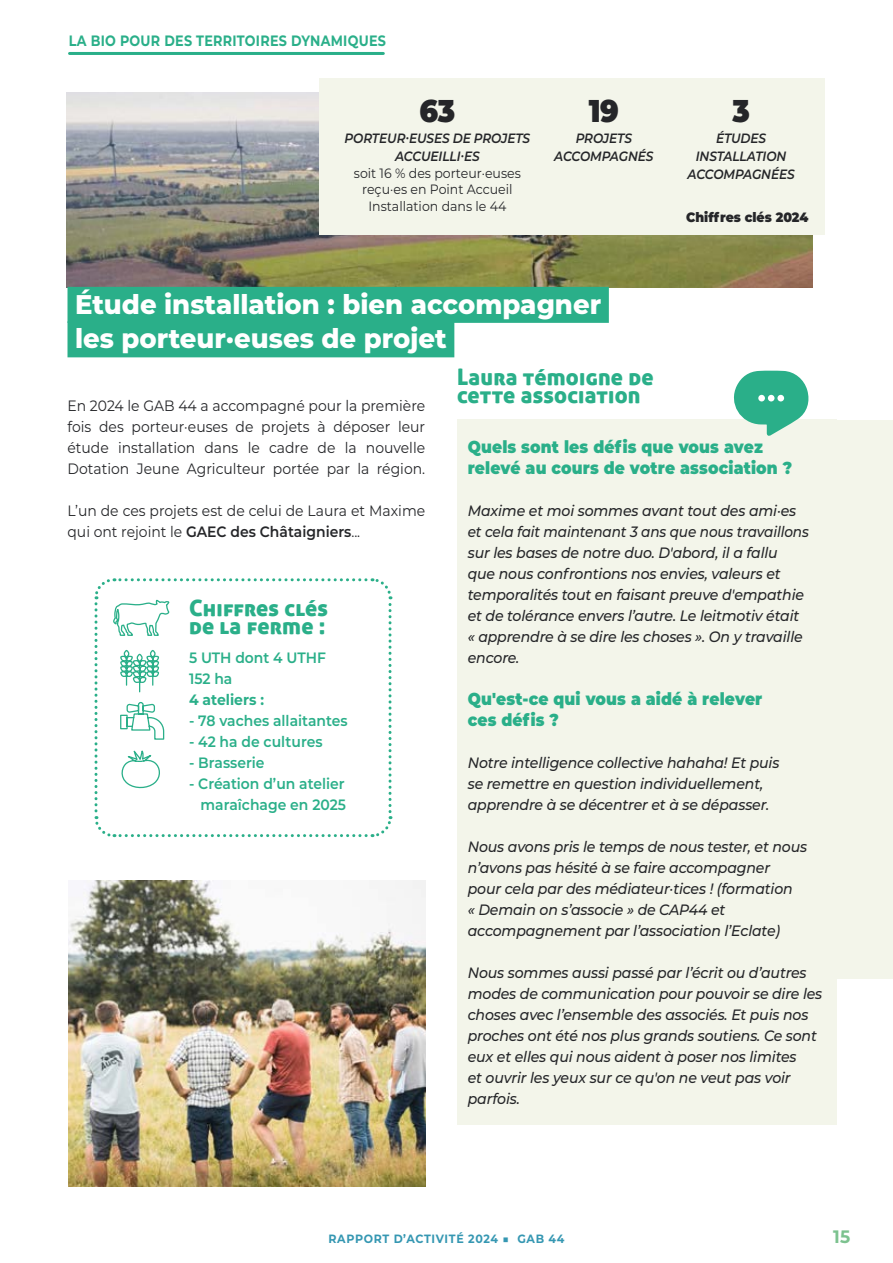
<style>
.page{position:relative;width:893px;height:1263px;background:#fff}
.page>*{position:absolute;margin:0;border:0;box-sizing:border-box;transform-origin:0 0}
.t1{font:900 31.5px "Montserrat";color:#252629;scale:.9 1}
.t2{font:800 27px/34.5px "Montserrat";color:#fff;scale:.96 1}
.t3{font:22.5px/18px "Aller Display";letter-spacing:.01em;color:#2aaf89}
.t4{font:700 18px "Montserrat Alternates";color:#7cc28f;scale:.95 1}
.t5{font:900 17.25px/21px "Montserrat";letter-spacing:.01em;color:#2aaf89;scale:.9 1}
.t6{font:italic 500 15px/21px "Montserrat";letter-spacing:-.01em;color:#252629;scale:.94 1}
.t7{font:15px/21px "Montserrat";color:#252629;text-align:justify;scale:.93 1}
.t8{font:600 15px/21px "Montserrat";color:#2aaf89;scale:.93 1}
.t9{font:700 15px "Montserrat";letter-spacing:.02em;color:#2aaf89;scale:.85 1}
.t10{font:700 15px "Montserrat";color:#2aaf89;scale:.93 1}
.t11{font:italic 600 13.5px/18px "Montserrat";letter-spacing:-.01em;color:#252629;text-align:center;scale:.9 1}
.t12{font:13.5px/16.5px "Montserrat";color:#252629;text-align:center;scale:.93 1}
.t13{font:900 13.5px "Montserrat";color:#252629;scale:.93 1}
.t14{font:700 12px "Montserrat";letter-spacing:.06em;color:#3597b2;scale:.92 1}
.s1{font-weight:600}
</style>
<div class="page">
<div style="left:810px;top:420px;width:83px;height:558px;background:#f3f5ea"></div>
<img style="left:67px;top:93px;width:745px;height:195px">
<div style="left:68px;top:287px;width:541px;height:36px;background:#2aaf89"></div>
<div style="left:68px;top:321px;width:386px;height:36px;background:#2aaf89"></div>
<div style="left:319px;top:79px;width:505px;height:156px;background:#f3f5ea"></div>
<img style="left:69px;top:881px;width:357px;height:305px">
<svg style="left:94px;top:578px;width:299px;height:260px"></svg>
<div style="left:457px;top:419px;width:380px;height:705px;background:#f3f5ea"></div>
<svg style="left:734px;top:370px;width:75px;height:66px"></svg>
<div style="left:777px;top:395px;width:7px;height:6px;background:#fff;border-radius:50%"></div>
<hr style="left:70px;top:52px;width:313px;height:3px;background:#2aaf89">
<p class="t9" style="left:69px;top:30px;width:375px">LA BIO POUR DES TERRITOIRES DYNAMIQUES</p>
<h1 class="t1" style="left:419px;top:87px;width:41px">63</h1>
<p class="t11" style="left:345px;top:129px;width:208px">PORTEUR·EUSES DE PROJETS<br>ACCUEILLI·ES</p>
<p class="t12" style="left:354px;top:164px;width:181px">soit 16 % des porteur·euses reçu·es en Point Accueil<br>Installation dans le 44</p>
<h1 class="t1" style="left:589px;top:87px;width:35px">19</h1>
<p class="t11" style="left:554px;top:129px;width:112px">PROJETS<br>ACCOMPAGNÉS</p>
<h2 class="t2" style="left:75px;top:286px;width:550px">Étude installation : bien accompagner les porteur·euses de projet</h2>
<h1 class="t1" style="left:732px;top:87px;width:21px">3</h1>
<p class="t11" style="left:687px;top:129px;width:121px">ÉTUDES<br>INSTALLATION<br>ACCOMPAGNÉES</p>
<p class="t13" style="left:686px;top:207px;width:133px">Chiffres clés 2024</p>
<p class="t7" style="left:68px;top:395px;width:386px">En 2024 le GAB 44 a accompagné pour la première fois des porteur·euses de projets à déposer leur étude installation dans le cadre de la nouvelle Dotation Jeune Agriculteur portée par la région.</p>
<p class="t7" style="left:68px;top:500px;width:386px">L’un de ces projets est de celui de Laura et Maxime qui ont rejoint le <span class="s1">GAEC des Châtaigniers</span>...</p>
<h3 class="t3" style="left:189px;top:598px;width:141px">Chiffres clés de la ferme :</h3>
<p class="t8" style="left:189px;top:647px;width:149px">5 UTH dont 4 UTHF<br>152 ha</p>
<p class="t10" style="left:189px;top:689px;width:82px">4 ateliers :</p>
<p class="t8" style="left:189px;top:710px;width:172px">- 78 vaches allaitantes</p>
<p class="t8" style="left:189px;top:731px;width:145px">- 42 ha de cultures</p>
<p class="t8" style="left:189px;top:752px;width:83px">- Brasserie</p>
<p class="t8" style="left:189px;top:773px;width:170px;text-align:right">- Création d’un atelier maraîchage en 2025</p>
<h3 class="t3" style="left:457px;top:368px;width:198px">Laura témoigne de cette association</h3>
<p class="t5" style="left:468px;top:435px;width:362px">Quels sont les défis que vous avez relevé au cours de votre association ?</p>
<p class="t6" style="left:468px;top:500px;width:364px">Maxime et moi sommes avant tout des ami·es et cela fait maintenant 3 ans que nous travaillons sur les bases de notre duo. D'abord, il a fallu que nous confrontions nos envies, valeurs et temporalités tout en faisant preuve d'empathie et de tolérance envers l’autre. Le leitmotiv était « apprendre à se dire les choses ». On y travaille encore.</p>
<p class="t5" style="left:468px;top:687px;width:329px">Qu'est-ce qui vous a aidé à relever ces défis ?</p>
<p class="t6" style="left:468px;top:752px;width:333px">Notre intelligence collective hahaha! Et puis se remettre en question individuellement, apprendre à se décentrer et à se dépasser.</p>
<p class="t6" style="left:468px;top:836px;width:363px">Nous avons pris le temps de nous tester, et nous n’avons pas hésité à se faire accompagner pour cela par des médiateur·tices ! (formation<br>« Demain on s’associe » de CAP44 et accompagnement par l’association l’Eclate)</p>
<p class="t6" style="left:468px;top:962px;width:379px">Nous sommes aussi passé par l’écrit ou d’autres modes de communication pour pouvoir se dire les choses avec l’ensemble des associés. Et puis nos proches ont été nos plus grands soutiens. Ce sont eux et elles qui nous aident à poser nos limites<br>et ouvrir les yeux sur ce qu'on ne veut pas voir parfois.</p>
<p class="t14" style="left:328px;top:1230px;width:258px">RAPPORT D’ACTIVITÉ 2024 ■ GAB 44</p>
<p class="t4" style="left:833px;top:1224px;width:20px">15</p>
</div>
